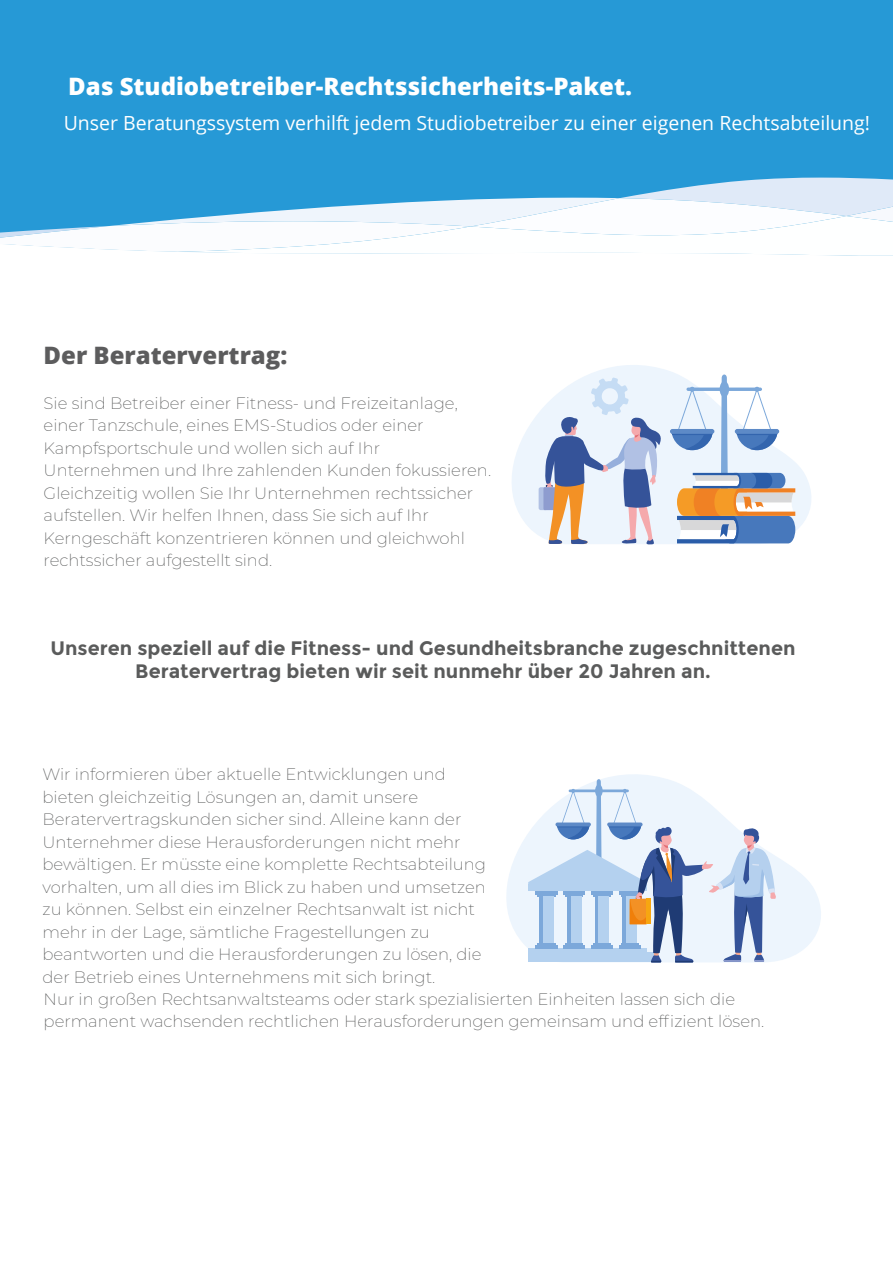
<style>
.page{position:relative;width:893px;height:1263px;background:#fff}
.page>*{position:absolute;margin:0;border:0;box-sizing:border-box;transform-origin:0 0}
.t1{font:800 24px "Open Sans";color:#fff}
.t2{font:800 24px "Open Sans";color:#5c5c5d}
.t3{font:700 19.5px/22.5px "Montserrat";color:#5a5b5b;text-align:center}
.t4{font:19.5px "Open Sans";color:#fff}
.t5{font:200 16.5px/22.5px "Montserrat";color:#5a5b5b}
</style>
<div class="page">
<div style="left:0;top:0;width:893px;height:255px;background:#2699d6"></div>
<svg style="left:0;top:178px;width:893px;height:78px"></svg>
<svg style="left:512px;top:365px;width:299px;height:179px"></svg>
<div style="left:539px;top:487px;width:8px;height:23px;background:#b1c1e4;border-radius:2px"></div>
<div style="left:543px;top:487px;width:15px;height:23px;background:#9eadd8"></div>
<svg style="left:671px;top:374px;width:124px;height:169px"></svg>
<svg style="left:544px;top:377px;width:119px;height:168px;background:#c7cbd9"></svg>
<svg style="left:506px;top:774px;width:315px;height:189px"></svg>
<svg style="left:528px;top:779px;width:248px;height:183px;background:#c7d4e7"></svg>
<h1 class="t1" style="left:68px;top:68px;width:565px">Das Studiobetreiber-Rechtssicherheits-Paket.</h1>
<p class="t4" style="left:64px;top:112px;width:808px">Unser Beratungssystem verhilft jedem Studiobetreiber zu einer eigenen Rechtsabteilung!</p>
<h1 class="t2" style="left:44px;top:337px;width:245px">Der Beratervertrag:</h1>
<p class="t5" style="left:44px;top:391px;width:449px">Sie sind Betreiber einer Fitness- und Freizeitanlage, einer Tanzschule, eines EMS-Studios oder einer Kampfsportschule und wollen sich auf Ihr Unternehmen und Ihre zahlenden Kunden fokussieren.<br>Gleichzeitig wollen Sie Ihr Unternehmen rechtssicher aufstellen. Wir helfen Ihnen, dass Sie sich auf Ihr Kerngeschäft konzentrieren können und gleichwohl rechtssicher aufgestellt sind.</p>
<p class="t3" style="left:51px;top:637px;width:746px">Unseren speziell auf die Fitness- und Gesundheitsbranche zugeschnittenen<br>Beratervertrag bieten wir seit nunmehr über 20 Jahren an.</p>
<p class="t5" style="left:43px;top:763px;width:723px">Wir informieren über aktuelle Entwicklungen und<br>bieten gleichzeitig Lösungen an, damit unsere<br>Beratervertragskunden sicher sind. Alleine kann der<br>Unternehmer diese Herausforderungen nicht mehr<br>bewältigen. Er müsste eine komplette Rechtsabteilung<br>vorhalten, um all dies im Blick zu haben und umsetzen<br>zu können. Selbst ein einzelner Rechtsanwalt ist nicht<br>mehr in der Lage, sämtliche Fragestellungen zu<br>beantworten und die Herausforderungen zu lösen, die<br>der Betrieb eines Unternehmens mit sich bringt.<br>Nur in großen Rechtsanwaltsteams oder stark spezialisierten Einheiten lassen sich die permanent wachsenden rechtlichen Herausforderungen gemeinsam und effizient lösen.</p>
</div>
